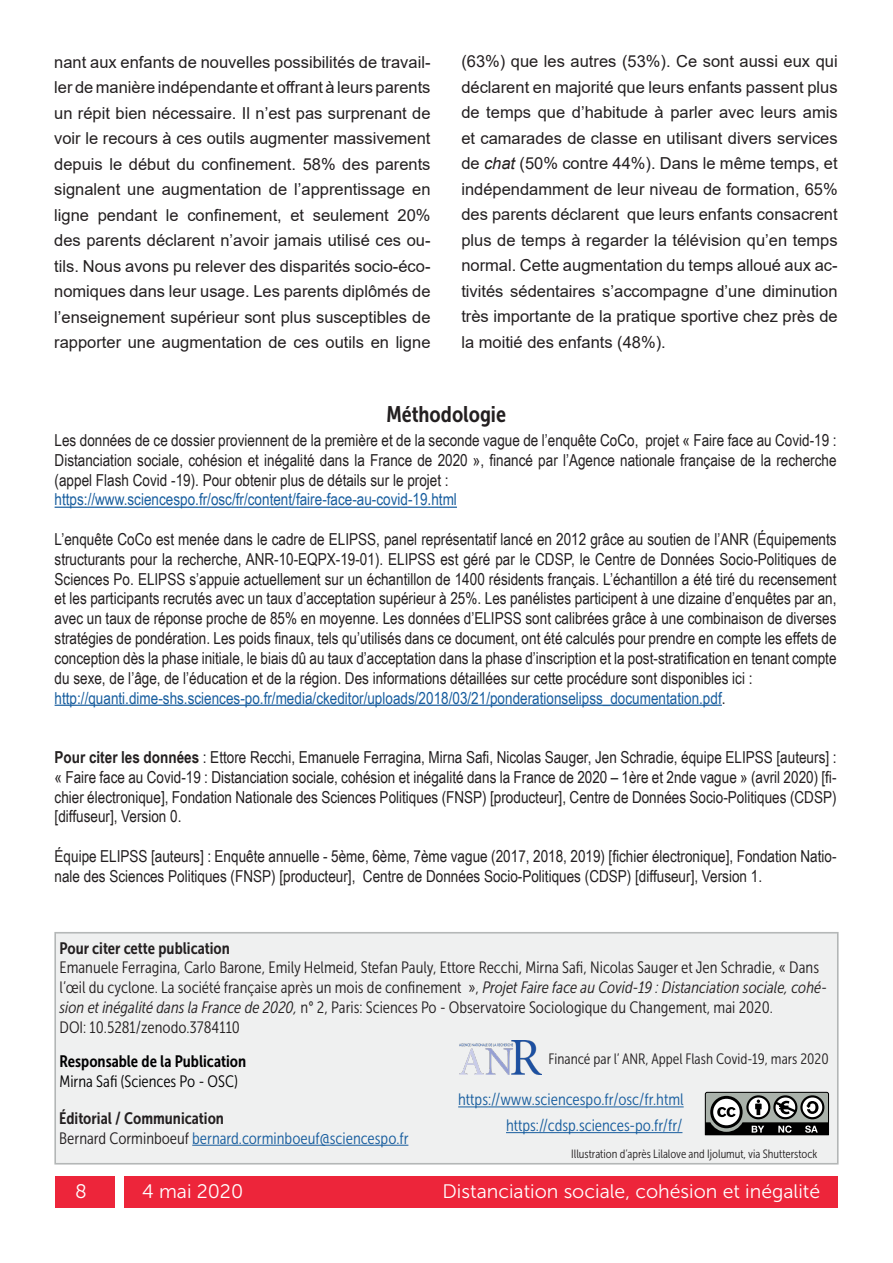
<style>
.page{position:relative;width:893px;height:1263px;background:#fff}
.page>*{position:absolute;margin:0;border:0;box-sizing:border-box;transform-origin:0 0}
.t1{font:22.5px "Museo Sans Cond 700";color:#231f20}
.t2{font:19.5px "Museo Sans 300";color:#fff}
.t3{font:16.5px/19.8px "Arial Narrow";color:#231f20;text-align:justify}
.t4{font:16.5px/25.5px "Arial";color:#231f20;text-align:justify}
.t5{font:16.5px/19.8px "Museo Sans Cond 300";color:#231f20}
.t6{font:16.5px "Arial Narrow";color:#175d9e}
.t7{font:16.5px/19.8px "Museo Sans Cond 300";color:#175d9e}
.t8{font:16.5px/19.8px "Museo Sans Cond 700";color:#000001}
.t9{font:16.5px "Museo Sans Cond 700";color:#231f20}
.t10{font:15px "Museo Sans Cond 300";color:#231f20}
.t11{font:12px "Museo Sans Cond 300";color:#231f20}
.s1{font-style:italic}
.s2{color:#231f20}
.s3{font-weight:700}
.s4{font-family:"Museo Sans Cond 300"}
.s5{font-family:"Museo Sans Cond 700";color:#231f20}
</style>
<div class="page">
<div style="left:124px;top:1176px;width:714px;height:32px;background:#ed253a"></div>
<div style="left:55px;top:1176px;width:60px;height:31px;background:#ed253a"></div>
<div style="left:55px;top:932px;width:783px;height:230px;background:#eff0f0"></div>
<div style="left:55px;top:933px;width:783px;height:231px;border:1px solid #b3b6b6"></div>
<hr style="left:458px;top:1106px;width:226px;height:1px;background:#175d9e">
<hr style="left:506px;top:1132px;width:176px;height:1px;background:#175d9e">
<svg style="left:705px;top:1092px;width:124px;height:43px"></svg>
<hr style="left:192px;top:1145px;width:216px;height:1px;background:#175d9e">
<img style="left:460px;top:1041px;width:82px;height:33px">
<hr style="left:55px;top:507px;width:402px;height:1px;background:#175d9e">
<hr style="left:55px;top:705px;width:667px;height:1px;background:#175d9e">
<p class="t4" style="left:54px;top:49px;width:378px">nant aux enfants de nouvelles possibilités de travail&shy;ler de manière indépendante et offrant à leurs parents un répit bien nécessaire. Il n’est pas surprenant de voir le recours à ces outils augmenter massivement depuis le début du confinement. 58% des parents signalent une augmentation de l’apprentissage en ligne pendant le confinement, et seulement 20% des parents déclarent n’avoir jamais utilisé ces ou&shy;tils. Nous avons pu relever des disparités socio-éco&shy;nomiques dans leur usage. Les parents diplômés de l’enseignement supérieur sont plus susceptibles de rapporter une augmentation de ces outils en ligne</p>
<p class="t4" style="left:461px;top:49px;width:378px">(63%) que les autres (53%). Ce sont aussi eux qui déclarent en majorité que leurs enfants passent plus de temps que d’habitude à parler avec leurs amis et camarades de classe en utilisant divers services de <span class="s1">chat</span> (50% contre 44%). Dans le même temps, et indépendamment de leur niveau de formation, 65% des parents déclarent que leurs enfants consacrent plus de temps à regarder la télévision qu’en temps normal. Cette augmentation du temps alloué aux ac&shy;tivités sédentaires s’accompagne d’une diminution très importante de la pratique sportive chez près de la moitié des enfants (48%).</p>
<p class="t1" style="left:386px;top:401px;width:121px">Méthodologie</p>
<p class="t3" style="left:55px;top:430px;width:783px">Les données de ce dossier proviennent de la première et de la seconde vague de l’enquête CoCo, projet « Faire face au Covid-19 :<br>Distanciation sociale, cohésion et inégalité dans la France de 2020 », financé par l’Agence nationale française de la recherche (appel Flash Covid -19). Pour obtenir plus de détails sur le projet :</p>
<p class="t6" style="left:55px;top:487px;width:404px">https://www.sciencespo.fr/osc/fr/content/faire-face-au-covid-19.html</p>
<p class="t3" style="left:55px;top:529px;width:783px">L’enquête CoCo est menée dans le cadre de ELIPSS, panel représentatif lancé en 2012 grâce au soutien de l’ANR (Équipements structurants pour la recherche, ANR-10-EQPX-19-01). ELIPSS est géré par le CDSP, le Centre de Données Socio-Politiques de Sciences Po. ELIPSS s’appuie actuellement sur un échantillon de 1400 résidents français. L’échantillon a été tiré du recensement et les participants recrutés avec un taux d’acceptation supérieur à 25%. Les panélistes participent à une dizaine d’enquêtes par an, avec un taux de réponse proche de 85% en moyenne. Les données d’ELIPSS sont calibrées grâce à une combinaison de diverses stratégies de pondération. Les poids finaux, tels qu’utilisés dans ce document, ont été calculés pour prendre en compte les effets de conception dès la phase initiale, le biais dû au taux d’acceptation dans la phase d’inscription et la post-stratification en tenant compte du sexe, de l’âge, de l’éducation et de la région. Des informations détaillées sur cette procédure sont disponibles ici :</p>
<p class="t6" style="left:55px;top:685px;width:673px">http://quanti.dime-shs.sciences-po.fr/media/ckeditor/uploads/2018/03/21/ponderationselipss_documentation.pdf<span class="s2">.</span></p>
<p class="t3" style="left:55px;top:746px;width:783px"><span class="s3">Pour citer les données</span> : Ettore Recchi, Emanuele Ferragina, Mirna Safi, Nicolas Sauger, Jen Schradie, équipe ELIPSS [auteurs] : « Faire face au Covid-19 : Distanciation sociale, cohésion et inégalité dans la France de 2020 – 1ère et 2nde vague » (avril 2020) [fi&shy;chier électronique], Fondation Nationale des Sciences Politiques (FNSP) [producteur], Centre de Données Socio-Politiques (CDSP) [diffuseur], Version 0.</p>
<p class="t3" style="left:55px;top:845px;width:783px">Équipe ELIPSS [auteurs] : Enquête annuelle - 5ème, 6ème, 7ème vague (2017, 2018, 2019) [fichier électronique], Fondation Natio&shy;nale des Sciences Politiques (FNSP) [producteur], Centre de Données Socio-Politiques (CDSP) [diffuseur], Version 1.</p>
<p class="t9" style="left:60px;top:939px;width:172px">Pour citer cette publication</p>
<p class="t5" style="left:60px;top:958px;width:769px">Emanuele Ferragina, Carlo Barone, Emily Helmeid, Stefan Pauly, Ettore Recchi, Mirna Safi, Nicolas Sauger et Jen Schradie, « Dans l’œil du cyclone. La société française après un mois de confinement », <span class="s1">Projet Faire face au Covid-19 : Distanciation sociale, cohé&shy;sion et inégalité dans la France de 2020,</span> n° 2, Paris: Sciences Po - Observatoire Sociologique du Changement, mai 2020.<br>DOI: 10.5281/zenodo.3784110</p>
<p class="t8" style="left:60px;top:1051px;width:188px">Responsable de la Publication<br><span class="s4">Mirna Safi (Sciences Po - OSC)</span></p>
<p class="t7" style="left:59px;top:1108px;width:351px"><span class="s5">Éditorial / Communication<br></span><span class="s2">Bernard Corminboeuf</span> bernard.corminboeuf@sciencespo.fr</p>
<p class="t10" style="left:549px;top:1051px;width:282px">Financé par l’ ANR, Appel Flash Covid-19, mars 2020</p>
<p class="t7" style="left:458px;top:1090px;width:227px">https://www.sciencespo.fr/osc/fr.html</p>
<p class="t7" style="left:506px;top:1115px;width:178px">https://cdsp.sciences-po.fr/fr/</p>
<p class="t11" style="left:571px;top:1147px;width:247px">Illustration d’après Lilalove and Ijolumut, via Shutterstock</p>
<p class="t2" style="left:75px;top:1181px;width:13px">8</p>
<p class="t2" style="left:142px;top:1181px;width:103px">4 mai 2020</p>
<p class="t2" style="left:443px;top:1181px;width:379px">Distanciation sociale, cohésion et inégalité</p>
</div>
